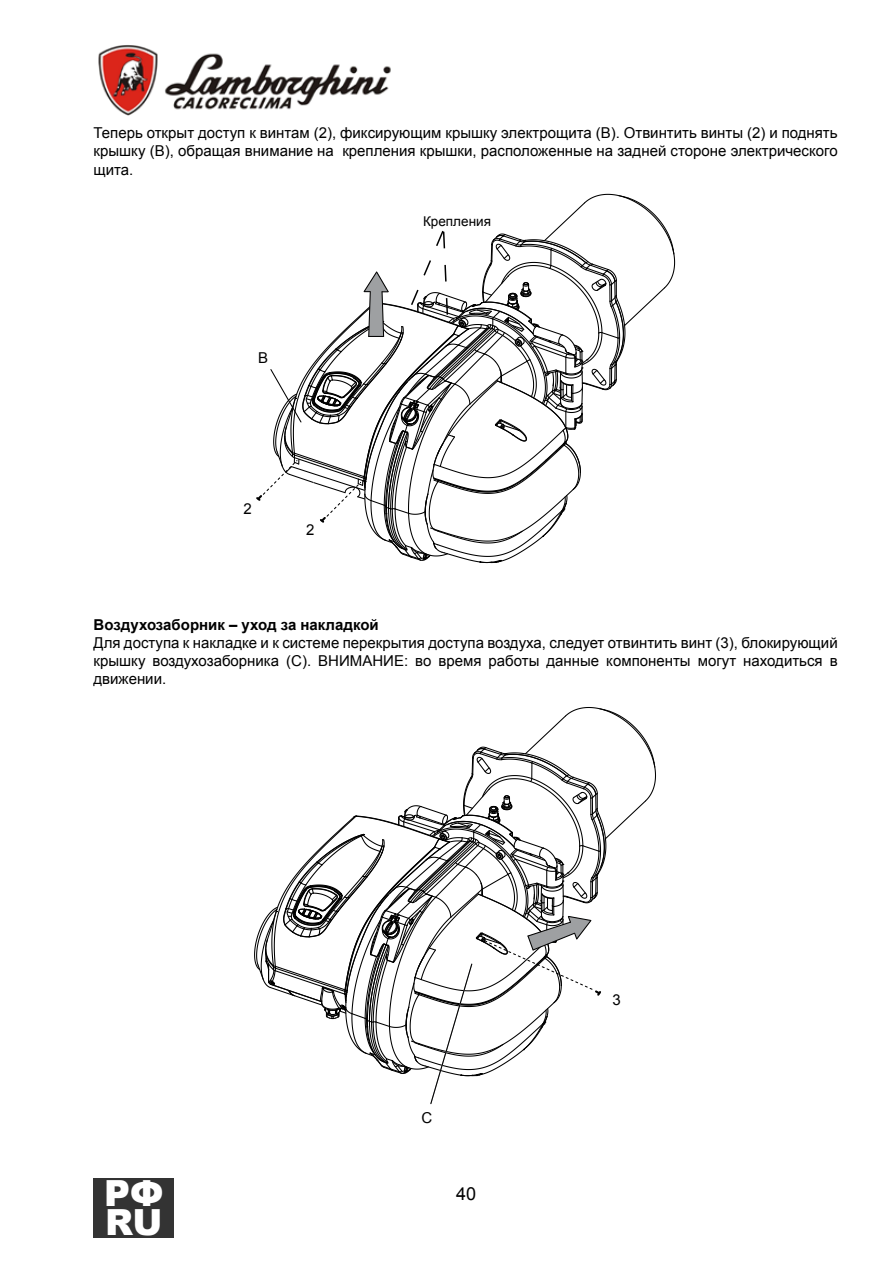
<style>
.page{position:relative;width:893px;height:1263px;background:#fff}
.page>*{position:absolute;margin:0;border:0;box-sizing:border-box;transform-origin:0 0}
.t1{font:900 36px "Arial";color:#fff}
.t2{font:18px "Arial";color:#000}
.t3{font:15px/18px "Arial";color:#000;text-align:justify}
.t4{font:700 15px "Arial";color:#000}
.t5{font:13.5px "Arial";color:#000}
</style>
<div class="page">
<img style="left:98px;top:45px;width:293px;height:71px">
<div style="left:94px;top:1178px;width:80px;height:59px;background:#333"></div>
<svg style="left:256px;top:193px;width:420px;height:371px"></svg>
<svg style="left:254px;top:707px;width:402px;height:398px"></svg>
<p class="t3" style="left:94px;top:124px;width:746px">Теперь открыт доступ к винтам (2), фиксирующим крышку электрощита (В). Отвинтить винты (2) и поднять крышку (В), обращая внимание на крепления крышки, расположенные на задней стороне электрического щита.</p>
<p class="t3" style="left:258px;top:349px;width:12px">B</p>
<p class="t3" style="left:243px;top:500px;width:10px">2</p>
<p class="t3" style="left:306px;top:521px;width:10px">2</p>
<p class="t5" style="left:423px;top:213px;width:69px">Крепления</p>
<p class="t4" style="left:94px;top:614px;width:287px">Воздухозаборник – уход за накладкой</p>
<p class="t3" style="left:94px;top:633px;width:746px">Для доступа к накладке и к системе перекрытия доступа воздуха, следует отвинтить винт (3), блокирующий крышку воздухозаборника (С). ВНИМАНИЕ: во время работы данные компоненты могут находиться в движении.</p>
<p class="t3" style="left:421px;top:1109px;width:12px">C</p>
<h1 class="t1" style="left:104px;top:1167px;width:61px">РФ</h1>
<p class="t2" style="left:456px;top:1182px;width:22px">40</p>
<h1 class="t1" style="left:105px;top:1196px;width:59px">RU</h1>
<p class="t3" style="left:612px;top:990px;width:10px">3</p>
</div>
